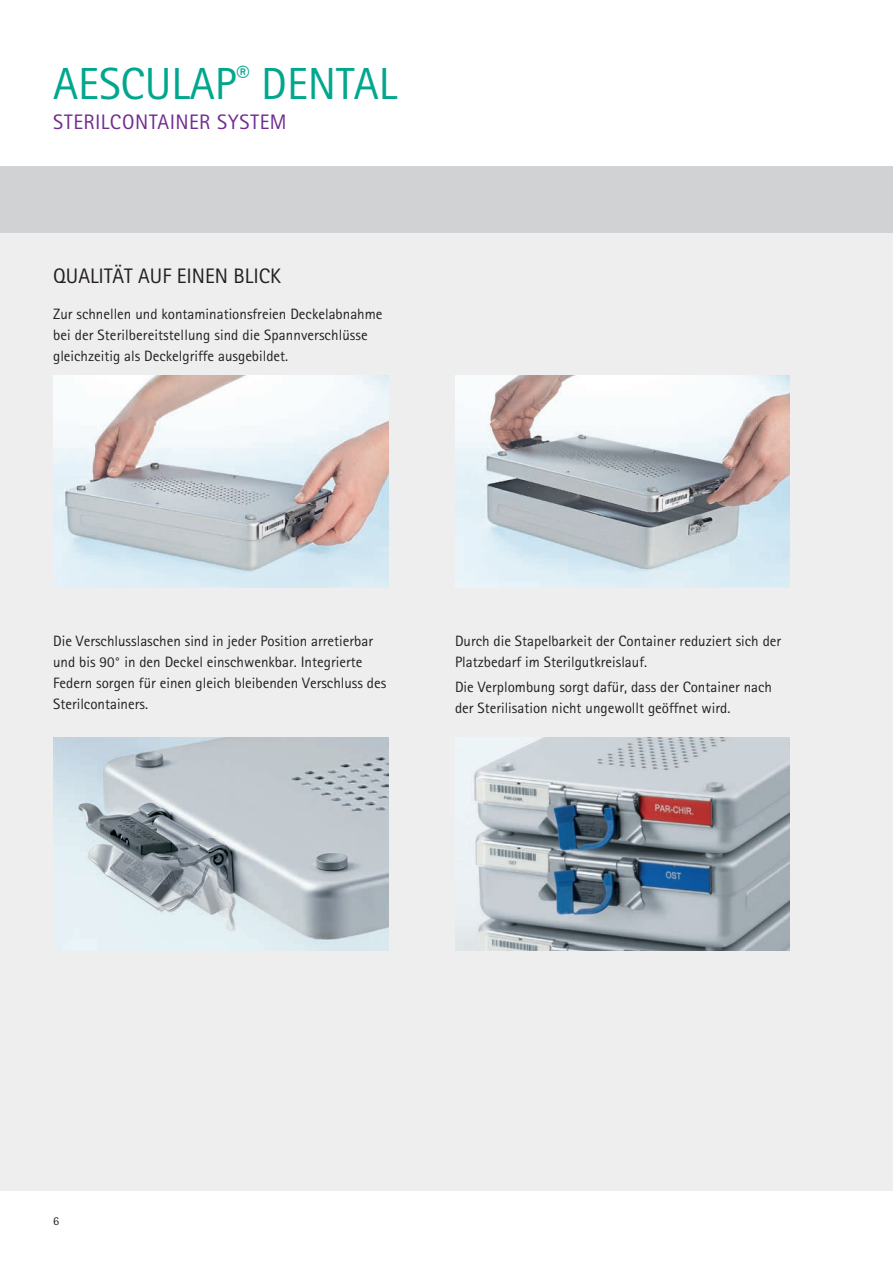
<style>
.page{position:relative;width:893px;height:1263px;background:#fff}
.page>*{position:absolute;margin:0;border:0;box-sizing:border-box;transform-origin:0 0}
.t1{font:45px "Rotis Sans Serif Pro";color:#00a78e}
.t2{font:21px "Rotis Sans Serif Pro";letter-spacing:.025em;color:#702b91}
.t3{font:21px "Rotis Sans Serif Pro";color:#231f20}
.t4{font:15px/21px "Rotis Sans Serif Pro";color:#231f20}
.t5{font:12px "Rotis Sans Serif Pro";color:#231f20}
</style>
<div class="page">
<div style="left:0;top:233px;width:893px;height:958px;background:#eeeeef"></div>
<div style="left:0;top:166px;width:893px;height:67px;background:#d1d2d4"></div>
<img style="left:455px;top:375px;width:335px;height:213px">
<img style="left:53px;top:375px;width:335px;height:213px">
<img style="left:53px;top:738px;width:335px;height:212px">
<img style="left:455px;top:738px;width:335px;height:212px">
<h1 class="t1" style="left:53px;top:57px;width:345px">AESCULAP<sup>®</sup> DENTAL</h1>
<h2 class="t2" style="left:53px;top:110px;width:235px">STERILCONTAINER SYSTEM</h2>
<h2 class="t3" style="left:53px;top:264px;width:229px">QUALITÄT AUF EINEN BLICK</h2>
<p class="t4" style="left:53px;top:303px;width:331px">Zur schnellen und kontaminationsfreien Deckelabnahme bei der Sterilbereitstellung sind die Spannverschlüsse gleichzeitig als Deckelgriffe ausgebildet.</p>
<p class="t4" style="left:53px;top:631px;width:335px">Die Verschlusslaschen sind in jeder Position arretierbar und bis 90° in den Deckel einschwenkbar. Integrierte Federn sorgen für einen gleich bleibenden Verschluss des Sterilcontainers.</p>
<p class="t4" style="left:455px;top:631px;width:328px">Durch die Stapelbarkeit der Container reduziert sich der<br>Platzbedarf im Sterilgutkreislauf.</p>
<p class="t4" style="left:455px;top:677px;width:319px">Die Verplombung sorgt dafür, dass der Container nach der Sterilisation nicht ungewollt geöffnet wird.</p>
<p class="t5" style="left:53px;top:1213px;width:7px">6</p>
</div>
